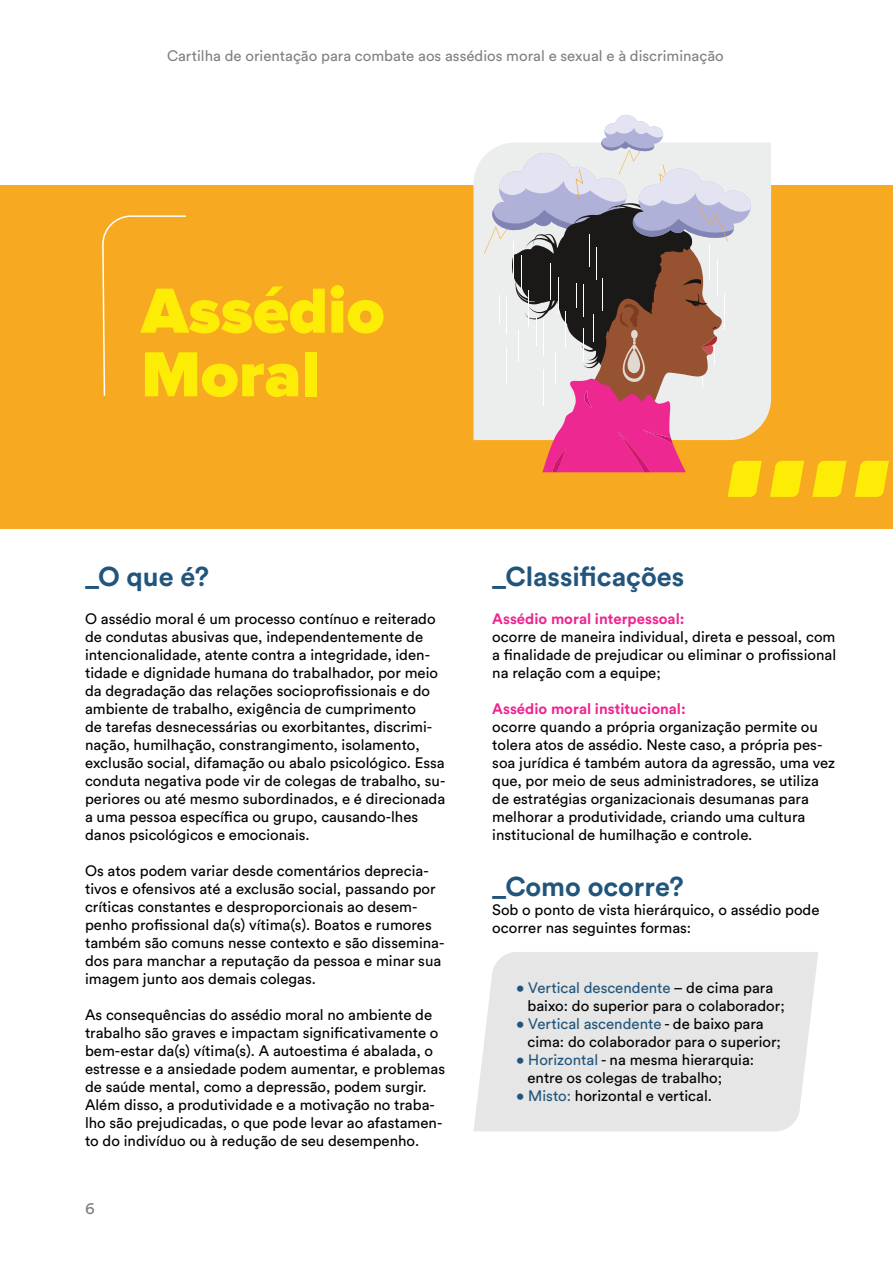
<style>
.page{position:relative;width:893px;height:1263px;background:#fff}
.page>*{position:absolute;margin:0;border:0;box-sizing:border-box;transform-origin:0 0}
.t1{font:900 66px/63.6px "Proxima Nova";color:#fdec06}
.t2{font:700 27px "Circular Std";color:#21557c}
.t3{font:16.5px "Circular Std";color:#000}
.t4{font:15px/18px "Circular Std";color:#000}
.t5{font:700 15px "Circular Std";color:#ed2590}
.s1{color:#21557c}
</style>
<div class="page">
<div style="left:474px;top:952px;width:344px;height:179px;background:#e5e6e5"></div>
<div style="left:0;top:185px;width:893px;height:344px;background:#f7a922"></div>
<svg style="left:102px;top:215px;width:84px;height:181px"></svg>
<svg style="left:770px;top:461px;width:34px;height:36px"></svg>
<svg style="left:812px;top:461px;width:34px;height:36px"></svg>
<svg style="left:855px;top:461px;width:34px;height:36px"></svg>
<svg style="left:473px;top:143px;width:298px;height:297px;background:#ede9e2"></svg>
<svg style="left:484px;top:114px;width:278px;height:383px"></svg>
<p class="t4" style="left:167px;top:47px;width:558px">Cartilha de orientação para combate aos assédios moral e sexual e à discriminação</p>
<h1 class="t1" style="left:141px;top:282px;width:245px">Assédio<br>Moral</h1>
<h2 class="t2" style="left:85px;top:559px;width:125px">_O que é?</h2>
<h2 class="t2" style="left:492px;top:559px;width:193px">_Classificações</h2>
<p class="t4" style="left:85px;top:610px;width:362px">O assédio moral é um processo contínuo e reiterado de condutas abusivas que, independentemente de intencionalidade, atente contra a integridade, iden&shy;tidade e dignidade humana do trabalhador, por meio da degradação das relações socioprofissionais e do ambiente de trabalho, exigência de cumprimento<br>de tarefas desnecessárias ou exorbitantes, discrimi&shy;nação, humilhação, constrangimento, isolamento, exclusão social, difamação ou abalo psicológico. Essa conduta negativa pode vir de colegas de trabalho, su&shy;periores ou até mesmo subordinados, e é direcionada a uma pessoa específica ou grupo, causando-lhes danos psicológicos e emocionais.</p>
<p class="t4" style="left:85px;top:862px;width:361px">Os atos podem variar desde comentários deprecia&shy;tivos e ofensivos até a exclusão social, passando por críticas constantes e desproporcionais ao desem&shy;penho profissional da(s) vítima(s). Boatos e rumores também são comuns nesse contexto e são dissemina&shy;dos para manchar a reputação da pessoa e minar sua imagem junto aos demais colegas.</p>
<p class="t4" style="left:85px;top:1006px;width:362px">As consequências do assédio moral no ambiente de trabalho são graves e impactam significativamente o bem-estar da(s) vítima(s). A autoestima é abalada, o estresse e a ansiedade podem aumentar, e problemas de saúde mental, como a depressão, podem surgir.<br>Além disso, a produtividade e a motivação no traba&shy;lho são prejudicadas, o que pode levar ao afastamen&shy;to do indivíduo ou à redução de seu desempenho.</p>
<p class="t3" style="left:85px;top:1198px;width:11px">6</p>
<p class="t5" style="left:492px;top:609px;width:194px">Assédio moral interpessoal:</p>
<p class="t4" style="left:492px;top:628px;width:345px;text-align:justify">ocorre de maneira individual, direta e pessoal, com a finalidade de prejudicar ou eliminar o profissional na relação com a equipe;</p>
<p class="t5" style="left:492px;top:699px;width:195px">Assédio moral institucional:</p>
<p class="t4" style="left:492px;top:718px;width:344px">ocorre quando a própria organização permite ou tolera atos de assédio. Neste caso, a própria pes&shy;soa jurídica é também autora da agressão, uma vez que, por meio de seus administradores, se utiliza de estratégias organizacionais desumanas para melhorar a produtividade, criando uma cultura institucional de humilhação e controle.</p>
<h2 class="t2" style="left:492px;top:868px;width:193px">_Como ocorre?</h2>
<p class="t4" style="left:492px;top:901px;width:329px">Sob o ponto de vista hierárquico, o assédio pode ocorrer nas seguintes formas:</p>
<p class="t4" style="left:527px;top:979px;width:259px;text-indent:-11px"><span class="s1">• Vertical descendente</span> – de cima para baixo: do superior para o colaborador;</p>
<p class="t4" style="left:527px;top:1015px;width:255px;text-indent:-11px"><span class="s1">• Vertical ascendente</span> - de baixo para cima: do colaborador para o superior;</p>
<p class="t4" style="left:527px;top:1051px;width:228px;text-indent:-11px"><span class="s1">• Horizontal</span> - na mesma hierarquia: entre os colegas de trabalho;</p>
<p class="t4" style="left:516px;top:1087px;width:197px"><span class="s1">• Misto:</span> horizontal e vertical.</p>
</div>
